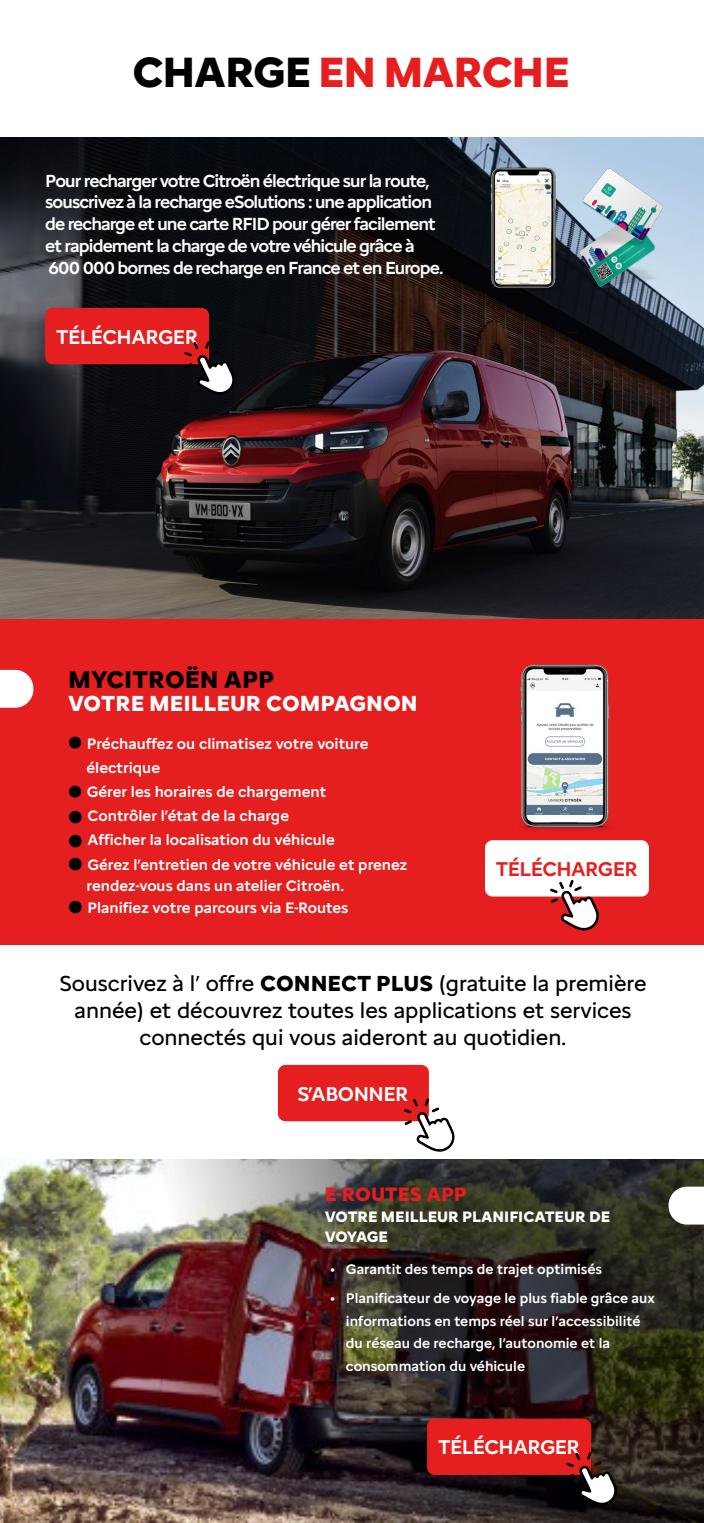
<style>
.page{position:relative;width:704px;height:1523px;background:#fff}
.page>*{position:absolute;margin:0;border:0;box-sizing:border-box;transform-origin:0 0}
.t1{font:700 43.75px "Citroen Type";letter-spacing:-.025em;color:#e51f1f}
.t2{font:700 25px "Citroen Type";color:#000}
.t3{font:22.5px/27px "Citroen Type";color:#000;text-align:center}
.t4{font:700 22.5px "Citroen Type";color:#fff}
.t5{font:500 20.62px "Citroen Type";letter-spacing:-.025em;color:#fff}
.t6{font:500 20.62px "Citroen Type";letter-spacing:-.025em;color:#e51f1f}
.t7{font:700 20px "Citroen Type";color:#e51f1f}
.t8{font:500 18.12px/21.8px "Citroen Type";letter-spacing:-.05em;color:#fff}
.t9{font:500 15.62px/23.8px "Citroen Type";color:#fff}
.t10{font:700 15.62px/20px "Citroen Type";color:#fff}
.t11{font:500 14.38px/22.5px "Citroen Type";color:#fff}
.s1{color:#000}
.s2{font-weight:900;font-size:40.62px;color:#000}
.s3{font-weight:900;font-size:42.5px;color:#000}
.s4{font-weight:700}
</style>
<div class="page">
<img style="left:1px;top:137px;width:702px;height:482px">
<div style="left:45px;top:308px;width:164px;height:56px;background:#e51f1f;border-radius:8px"></div>
<svg style="left:184px;top:341px;width:51px;height:54px"></svg>
<img style="left:488px;top:166px;width:72px;height:124px">
<img style="left:575px;top:166px;width:91px;height:124px">
<div style="left:0;top:619px;width:703px;height:326px;background:#e51f1f"></div>
<img style="left:0;top:1159px;width:703px;height:363px">
<div style="left:278px;top:1065px;width:150px;height:56px;background:#e51f1f;border-radius:8px"></div>
<svg style="left:403px;top:1098px;width:52px;height:53px"></svg>
<svg style="left:668px;top:1186px;width:35px;height:38px"></svg>
<img style="left:520px;top:664px;width:91px;height:166px">
<svg style="left:0;top:670px;width:33px;height:38px"></svg>
<div style="left:484px;top:840px;width:164px;height:56px;background:#fff;border-radius:8px"></div>
<svg style="left:549px;top:880px;width:50px;height:50px"></svg>
<div style="left:427px;top:1418px;width:163px;height:56px;background:#e51f1f;border-radius:8px"></div>
<svg style="left:566px;top:1452px;width:51px;height:53px"></svg>
<h1 class="t1" style="left:132px;top:39px;width:438px"><span class="s1">CHARGE</span> EN MARCHE</h1>
<p class="t8" style="left:45px;top:168px;width:399px">Pour recharger votre Citroën électrique sur la route, souscrivez à la recharge eSolutions : une application de recharge et une carte RFID pour gérer facilement et rapidement la charge de votre véhicule grâce à 600 000 bornes de recharge en France et en Europe.</p>
<h3 class="t5" style="left:56px;top:321px;width:143px">TÉLÉCHARGER</h3>
<h2 class="t2" style="left:68px;top:660px;width:208px">MYCITROËN APP</h2>
<h3 class="t4" style="left:68px;top:686px;width:351px">VOTRE MEILLEUR COMPAGNON</h3>
<p class="t9" style="left:86px;top:730px;width:283px;text-indent:-18px"><span class="s2">•</span> Préchauffez ou climatisez votre voiture électrique</p>
<p class="t9" style="left:68px;top:778px;width:259px"><span class="s2">•</span> Gérer les horaires de chargement</p>
<p class="t9" style="left:68px;top:802px;width:222px"><span class="s3">•</span> Contrôler l’état de la charge</p>
<p class="t9" style="left:68px;top:826px;width:268px"><span class="s3">•</span> Afficher la localisation du véhicule</p>
<p class="t9" style="left:86px;top:853px;width:322px;line-height:20.6px;text-indent:-18px"><span class="s3">•</span> Gérez l’entretien de votre véhicule et prenez rendez-vous dans un atelier Citroën.</p>
<h3 class="t6" style="left:495px;top:853px;width:143px">TÉLÉCHARGER</h3>
<p class="t9" style="left:68px;top:894px;width:282px"><span class="s3">•</span> Planifiez votre parcours via E-Routes</p>
<h3 class="t3" style="left:59px;top:968px;width:588px">Souscrivez à l’ offre <span class="s4">CONNECT PLUS</span> (gratuite la première année) et découvrez toutes les applications et services connectés qui vous aideront au quotidien.</h3>
<h3 class="t5" style="left:297px;top:1078px;width:112px">S’ABONNER</h3>
<p class="t7" style="left:324px;top:1179px;width:143px">E-ROUTES APP</p>
<p class="t10" style="left:324px;top:1205px;width:287px">VOTRE MEILLEUR PLANIFICATEUR DE<br>VOYAGE</p>
<p class="t11" style="left:330px;top:1257px;width:273px">• Garantit des temps de trajet optimisés</p>
<p class="t11" style="left:346px;top:1285px;width:310px;text-indent:-16px">• Planificateur de voyage le plus fiable grâce aux informations en temps réel sur l’accessibilité du réseau de recharge, l’autonomie et la consommation du véhicule</p>
<h3 class="t5" style="left:438px;top:1431px;width:143px">TÉLÉCHARGER</h3>
</div>
